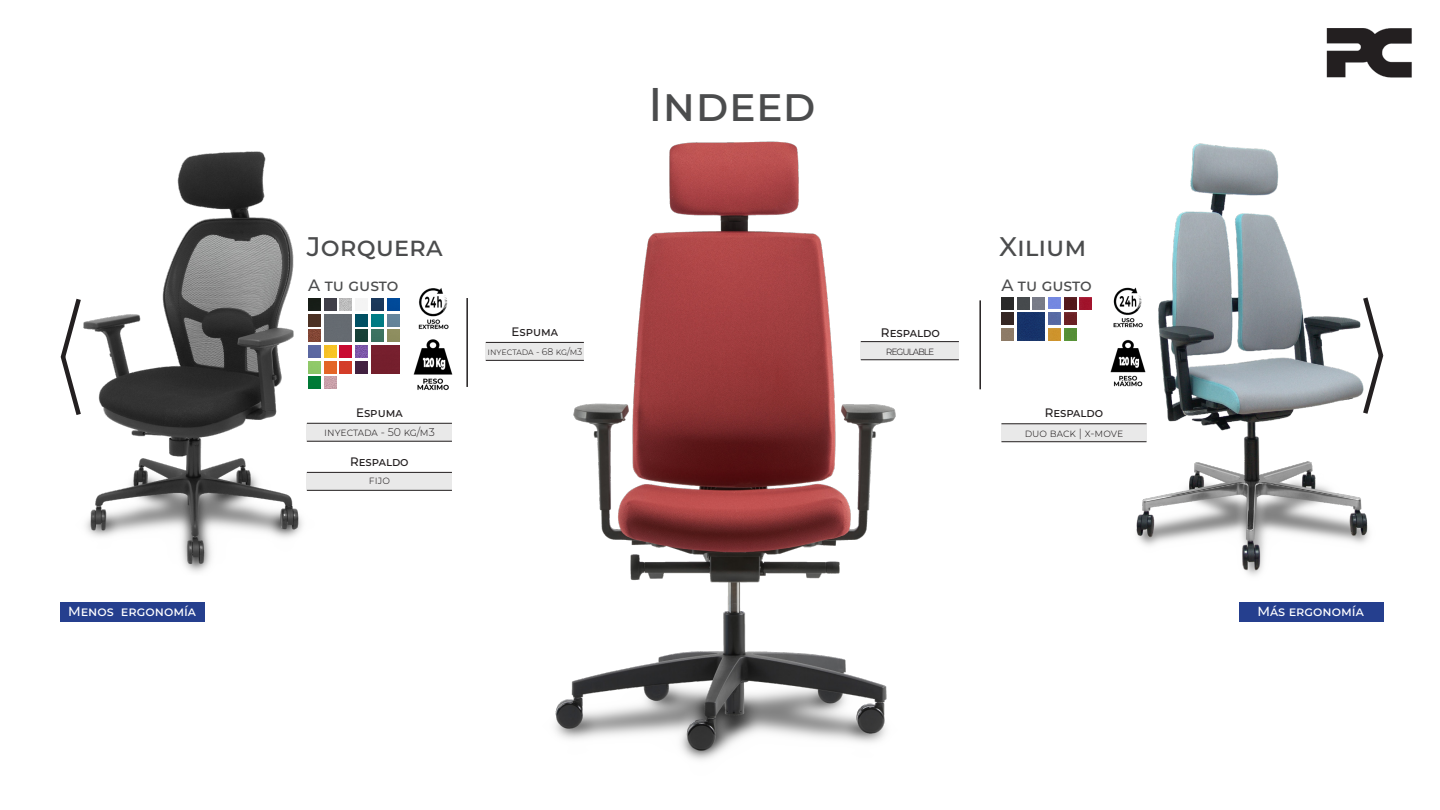
<style>
.page{position:relative;width:1440px;height:810px;background:#fff}
.page>*{position:absolute;margin:0;border:0;box-sizing:border-box;transform-origin:0 0}
.Familia{font:100 47.25px "Montserrat";color:#4b4c4d}
.Familia-2{font:100 26.85px "Montserrat";color:#4b4c4d}
.Familia-3{font:100 16.5px "Montserrat";color:#4b4c4d}
.Familia-4{font:100 13.2px "Montserrat";color:#fff}
.t1{font:100 12.3px "Montserrat";color:#231f20}
.t2{font:100 11.25px "Montserrat";color:#231f20}
.t3{font:100 9.6px "Montserrat";color:#231f20}
</style>
<div class="page">
<div style="left:1239px;top:602px;width:144px;height:20px;background:#253f8e"></div>
<svg style="left:60px;top:341px;width:5px;height:32px"></svg>
<hr style="left:466px;top:298px;width:2px;height:89px;background:#231f20">
<hr style="left:979px;top:300px;width:2px;height:89px;background:#231f20">
<div style="left:61px;top:602px;width:144px;height:20px;background:#253f8e"></div>
<div style="left:861px;top:341px;width:98px;height:19px;background:#e9e9e9"></div>
<hr style="left:861px;top:359px;width:98px;height:1px;background:#231f20">
<img style="left:1327px;top:29px;width:85px;height:49px">
<img style="left:418px;top:288px;width:31px;height:42px">
<img style="left:413px;top:339px;width:40px;height:51px">
<div style="left:307px;top:423px;width:145px;height:18px;background:#e9e9e9"></div>
<hr style="left:307px;top:423px;width:145px;height:1px;background:#231f20">
<hr style="left:307px;top:441px;width:145px;height:1px;background:#231f20">
<img style="left:1110px;top:361px;width:4px;height:25px">
<div style="left:486px;top:342px;width:98px;height:18px;background:#e9e9e9"></div>
<hr style="left:486px;top:342px;width:98px;height:1px;background:#231f20">
<hr style="left:486px;top:360px;width:98px;height:1px;background:#231f20">
<div style="left:1001px;top:423px;width:145px;height:19px;background:#e9e9e9"></div>
<hr style="left:1001px;top:423px;width:145px;height:1px;background:#231f20">
<hr style="left:1001px;top:441px;width:145px;height:1px;background:#231f20">
<div style="left:307px;top:472px;width:145px;height:18px;background:#e9e9e9"></div>
<hr style="left:307px;top:472px;width:145px;height:1px;background:#231f20">
<hr style="left:307px;top:490px;width:145px;height:1px;background:#231f20">
<img style="left:1114px;top:143px;width:270px;height:433px">
<svg style="left:1001px;top:297px;width:91px;height:43px"></svg>
<img style="left:527px;top:141px;width:386px;height:619px">
<img style="left:65px;top:151px;width:254px;height:421px">
<svg style="left:308px;top:298px;width:91px;height:91px"></svg>
<hr style="left:861px;top:341px;width:98px;height:1px;background:#231f20">
<p class="Familia" style="left:648px;top:73px;width:169px">Indeed</p>
<p class="Familia-2" style="left:307px;top:228px;width:137px">Jorquera</p>
<p class="Familia-2" style="left:999px;top:228px;width:89px">Xilium</p>
<p class="Familia-3" style="left:308px;top:274px;width:92px">A tu gusto</p>
<p class="Familia-3" style="left:1001px;top:274px;width:92px">A tu gusto</p>
<p class="t1" style="left:511px;top:323px;width:48px">Espuma</p>
<p class="t3" style="left:487px;top:345px;width:96px">inyectada - 68 kg/m3</p>
<p class="t1" style="left:881px;top:325px;width:61px">Respaldo</p>
<p class="t2" style="left:886px;top:343px;width:50px">regulable</p>
<p class="t1" style="left:356px;top:404px;width:48px">Espuma</p>
<p class="t2" style="left:324px;top:425px;width:112px">inyectada - 50 kg/m3</p>
<p class="t1" style="left:1045px;top:405px;width:60px">Respaldo</p>
<p class="t2" style="left:1024px;top:425px;width:100px">duo back | x-move</p>
<p class="t1" style="left:350px;top:453px;width:60px">Respaldo</p>
<p class="t2" style="left:369px;top:473px;width:23px">fijo</p>
<p class="Familia-4" style="left:68px;top:603px;width:130px">Menos ergonomía</p>
<p class="Familia-4" style="left:1257px;top:603px;width:108px">Más ergonomía</p>
</div>
